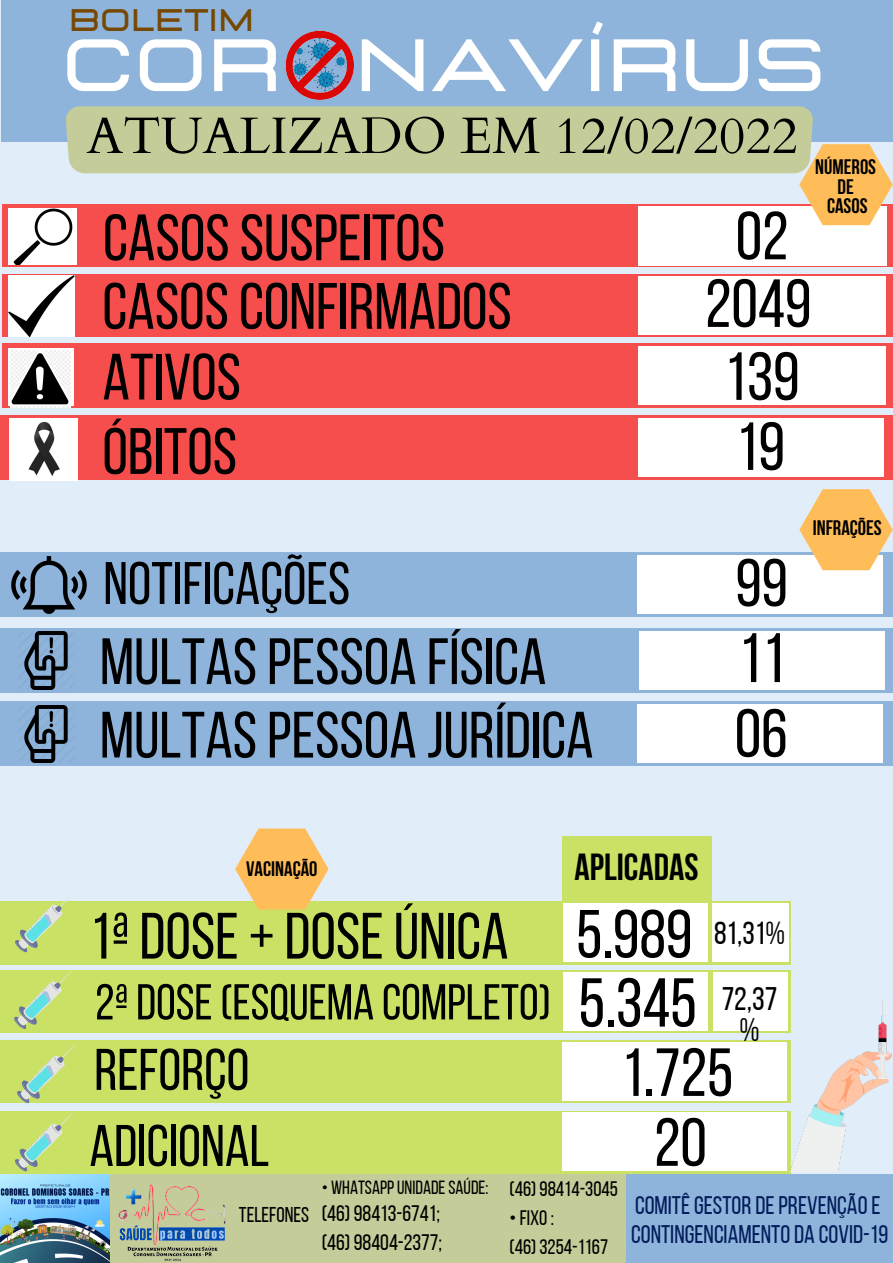
<style>
.page{position:relative;width:893px;height:1263px;background:#e1eefa}
.page>*{position:absolute;margin:0;border:0;box-sizing:border-box;transform-origin:0 0}
.t1{font:700 73.88px "Lastica";color:#fff}
.t2{font:69.82px "Bebas Neue";color:#000}
.t3{font:69px "Bebas Neue";color:#000}
.t4{font:67.88px "Bebas Neue";color:#000}
.t5{font:67.12px "Bebas Neue";color:#000}
.t6{font:65.32px "Bebas Neue";color:#000}
.t7{font:59.85px "Bebas Neue";color:#000}
.t8{font:58.57px "Bebas Neue";color:#000}
.t9{font:51.3px "Cardo";color:#000}
.t10{font:50.32px "Bebas Neue";color:#000}
.t11{font:700 37.58px "Bebas Neue";color:#000}
.t12{font:32.62px/31px "Bebas Neue";color:#000;text-align:center}
.t13{font:31.88px "Bebas Neue";color:#000}
.t14{font:700 31.12px "Lastica";color:#764802}
.t15{font:25.42px "Bebas Neue";color:#041d5c}
.t16{font:22.42px "Bebas Neue";color:#000}
.t17{font:21.38px "Bebas Neue";color:#000}
.t18{font:20.92px "Bebas Neue";color:#000}
.t19{font:700 20.92px "Bebas Neue";color:#000}
.t20{font:19.05px "Bebas Neue";color:#000}
</style>
<div class="page">
<div style="left:1px;top:0;width:892px;height:142px;background:#8eb4db"></div>
<div style="left:66px;top:106px;width:747px;height:67px;background:#c4cd9a"></div>
<div style="left:2px;top:204px;width:891px;height:63px;background:#f64d4d"></div>
<div style="left:8px;top:208px;width:68px;height:57px;background:#fff"></div>
<img style="left:13px;top:208px;width:60px;height:56px">
<div style="left:638px;top:206px;width:248px;height:59px;background:#fff"></div>
<div style="left:2px;top:344px;width:891px;height:64px;background:#f64d4d"></div>
<div style="left:0;top:1174px;width:893px;height:89px;background:#c4cd9a"></div>
<div style="left:627px;top:1174px;width:266px;height:89px;background:#8eb4db"></div>
<div style="left:2px;top:274px;width:891px;height:63px;background:#f64d4d"></div>
<div style="left:638px;top:276px;width:247px;height:59px;background:#fff"></div>
<img style="left:8px;top:275px;width:66px;height:62px">
<div style="left:0;top:415px;width:893px;height:65px;background:#f64d4d"></div>
<img style="left:9px;top:418px;width:68px;height:63px">
<div style="left:9px;top:348px;width:65px;height:57px;background:#fff"></div>
<div style="left:638px;top:418px;width:245px;height:59px;background:#fff"></div>
<div style="left:638px;top:346px;width:247px;height:58px;background:#fff"></div>
<img style="left:11px;top:350px;width:59px;height:57px">
<img style="left:1px;top:1174px;width:109px;height:89px">
<img style="left:108px;top:1179px;width:118px;height:84px">
<div style="left:0;top:553px;width:893px;height:64px;background:#8eb4db"></div>
<div style="left:637px;top:555px;width:246px;height:59px;background:#fff"></div>
<div style="left:1px;top:628px;width:892px;height:64px;background:#8eb4db"></div>
<div style="left:639px;top:631px;width:245px;height:59px;background:#fff"></div>
<div style="left:0;top:702px;width:893px;height:64px;background:#8eb4db"></div>
<div style="left:637px;top:705px;width:246px;height:58px;background:#fff"></div>
<img style="left:0;top:552px;width:121px;height:62px">
<img style="left:20px;top:632px;width:51px;height:57px">
<img style="left:22px;top:705px;width:50px;height:58px">
<svg style="left:799px;top:144px;width:94px;height:81px"></svg>
<img style="left:285px;top:31px;width:69px;height:69px">
<svg style="left:799px;top:489px;width:94px;height:81px"></svg>
<div style="left:563px;top:837px;width:149px;height:64px;background:#c9e265"></div>
<div style="left:0;top:901px;width:790px;height:63px;background:#c9e265"></div>
<div style="left:563px;top:903px;width:144px;height:59px;background:#fff"></div>
<div style="left:0;top:970px;width:790px;height:63px;background:#c9e265"></div>
<div style="left:563px;top:973px;width:144px;height:58px;background:#fff"></div>
<svg style="left:15px;top:896px;width:56px;height:56px"></svg>
<svg style="left:14px;top:970px;width:58px;height:59px"></svg>
<div style="left:712px;top:903px;width:76px;height:59px;background:#fff"></div>
<div style="left:713px;top:972px;width:75px;height:59px;background:#fff"></div>
<svg style="left:235px;top:828px;width:93px;height:81px"></svg>
<div style="left:0;top:1040px;width:790px;height:63px;background:#c9e265"></div>
<div style="left:563px;top:1042px;width:224px;height:59px;background:#fff"></div>
<svg style="left:17px;top:1044px;width:58px;height:59px"></svg>
<div style="left:0;top:1111px;width:790px;height:62px;background:#c9e265"></div>
<div style="left:563px;top:1112px;width:224px;height:59px;background:#fff"></div>
<svg style="left:15px;top:1113px;width:58px;height:58px"></svg>
<img style="left:790px;top:1000px;width:101px;height:171px">
<p class="t14" style="left:69px;top:5px;width:187px">BOLETIM</p>
<p class="t1" style="left:62px;top:29px;width:765px">COR NAVÍRUS</p>
<p class="t9" style="left:87px;top:102px;width:712px">ATUALIZADO EM 12/02/2022</p>
<p class="t19" style="left:815px;top:158px;width:62px">NÚMEROS</p>
<p class="t19" style="left:837px;top:178px;width:18px">DE</p>
<p class="t19" style="left:827px;top:198px;width:42px">CASOS</p>
<p class="t6" style="left:103px;top:211px;width:343px">CASOSSUSPEITOS</p>
<p class="t4" style="left:735px;top:208px;width:54px">02</p>
<p class="t4" style="left:705px;top:276px;width:108px">2049</p>
<p class="t6" style="left:102px;top:280px;width:411px">CASOSCONFIRMADOS</p>
<p class="t6" style="left:102px;top:350px;width:140px">ATIVOS</p>
<p class="t4" style="left:724px;top:349px;width:77px">139</p>
<p class="t6" style="left:102px;top:425px;width:136px">ÓBITOS</p>
<p class="t4" style="left:735px;top:419px;width:51px">19</p>
<p class="t7" style="left:103px;top:559px;width:248px">NOTIFICAÇÕES</p>
<p class="t5" style="left:735px;top:556px;width:54px">99</p>
<p class="t6" style="left:100px;top:635px;width:448px">MULTASPESSOA FÍSICA</p>
<p class="t2" style="left:738px;top:630px;width:49px">11</p>
<p class="t6" style="left:100px;top:708px;width:495px">MULTASPESSOA JURÍDICA</p>
<p class="t4" style="left:735px;top:706px;width:54px">06</p>
<p class="t19" style="left:813px;top:519px;width:70px">INFRAÇÕES</p>
<p class="t19" style="left:246px;top:860px;width:73px">VACINAÇÃO</p>
<p class="t11" style="left:574px;top:852px;width:126px">APLICADAS</p>
<p class="t6" style="left:89px;top:909px;width:421px">1ªDOSE+DOSEÚNICA</p>
<p class="t10" style="left:95px;top:982px;width:457px">2ªDOSE(ESQUEMA COMPLETO)</p>
<p class="t4" style="left:576px;top:906px;width:118px">5.989</p>
<p class="t3" style="left:578px;top:975px;width:120px">5.345</p>
<p class="t13" style="left:714px;top:920px;width:73px">81,31%</p>
<p class="t12" style="left:721px;top:986px;width:57px">72,37 %</p>
<p class="t8" style="left:94px;top:1046px;width:157px">REFORÇO</p>
<p class="t4" style="left:621px;top:1045px;width:114px">1.725</p>
<p class="t8" style="left:89px;top:1122px;width:181px">ADICIONAL</p>
<p class="t4" style="left:654px;top:1115px;width:54px">20</p>
<p class="t17" style="left:239px;top:1206px;width:72px">TELEFONES</p>
<p class="t20" style="left:322px;top:1180px;width:168px">• WHATSAPP UNIDADE SAÚDE:</p>
<p class="t16" style="left:322px;top:1204px;width:120px">(46)98413-6741;</p>
<p class="t16" style="left:322px;top:1233px;width:122px">(46)98404-2377;</p>
<p class="t18" style="left:509px;top:1180px;width:110px">(46)98414-3045</p>
<p class="t18" style="left:509px;top:1209px;width:46px">•FIXO:</p>
<p class="t18" style="left:509px;top:1238px;width:100px">(46)3254-1167</p>
<p class="t15" style="left:635px;top:1195px;width:247px">COMITÊGESTORDEPREVENÇÃOE</p>
<p class="t15" style="left:631px;top:1224px;width:259px">CONTINGENCIAMENTODA COVID-19</p>
</div>
